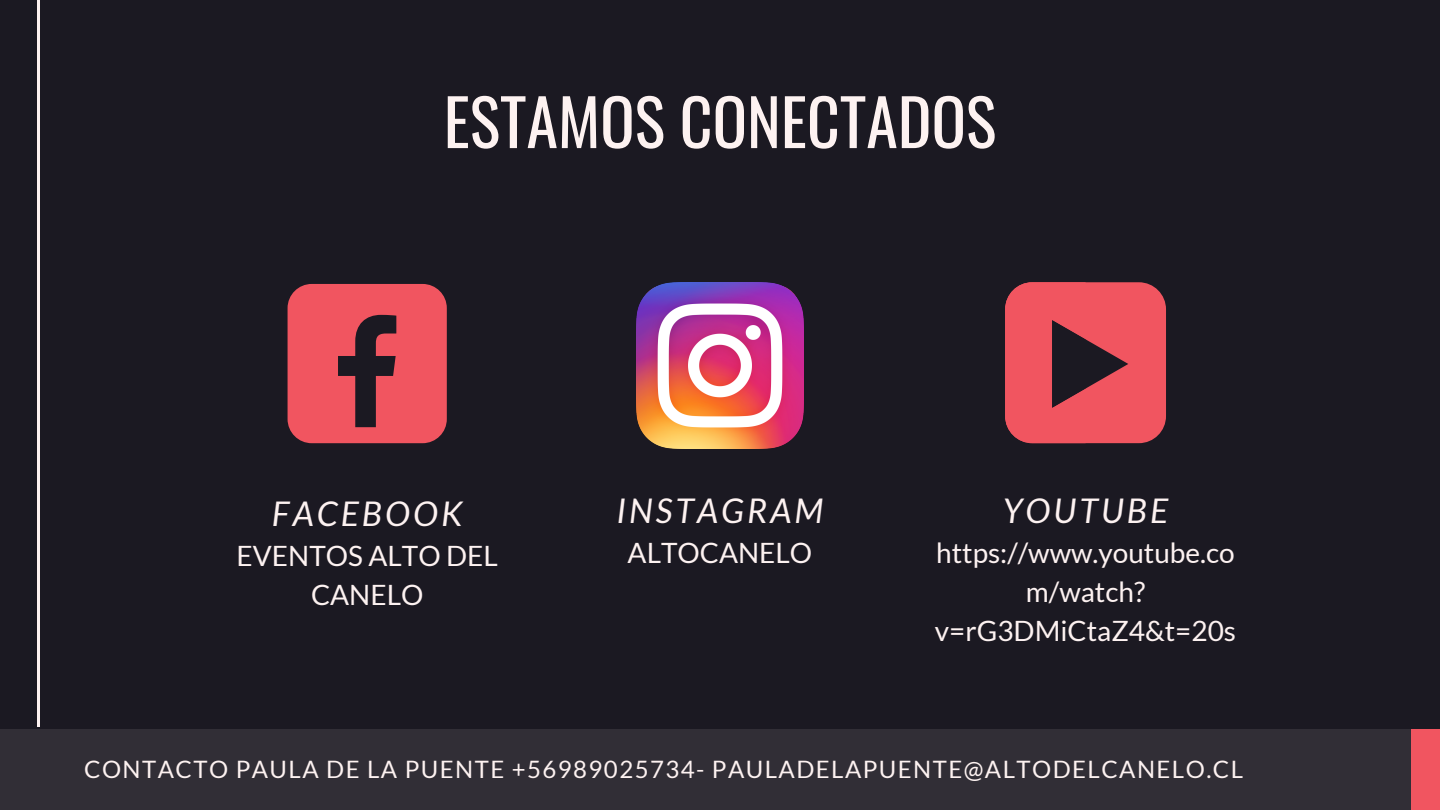
<style>
.page{position:relative;width:1440px;height:810px;background:#1b1922}
.page>*{position:absolute;margin:0;border:0;box-sizing:border-box;transform-origin:0 0}
.t1{font:64px "Oswald";color:#fdf2f1}
.t2{font:italic 34px "Lato";letter-spacing:.09em;color:#fdf2f1}
.t3{font:28px/39px "Lato";color:#fdf2f1;text-align:center}
.t4{font:24px "Lato";letter-spacing:.06em;color:#fdf2f1}
</style>
<div class="page">
<div style="left:1005px;top:282px;width:161px;height:161px;background:#f15560;border-radius:27px"></div>
<svg style="left:1005px;top:282px;width:123px;height:161px"></svg>
<div style="left:288px;top:284px;width:159px;height:159px;background:#f15560;border-radius:24px"></div>
<svg style="left:338px;top:315px;width:58px;height:112px"></svg>
<div style="left:0;top:729px;width:1440px;height:81px;background:#312e36"></div>
<div style="left:1412px;top:729px;width:28px;height:81px;background:#f15560"></div>
<hr style="left:37px;top:0;width:3px;height:727px;background:#fdf2f1">
<img style="left:637px;top:282px;width:166px;height:167px">
<p class="t1" style="left:444px;top:72px;width:554px">ESTAMOS CONECTADOS</p>
<p class="t2" style="left:272px;top:492px;width:192px">FACEBOOK</p>
<p class="t2" style="left:617px;top:489px;width:208px">INSTAGRAM</p>
<p class="t2" style="left:1003px;top:489px;width:167px">YOUTUBE</p>
<p class="t3" style="left:237px;top:536px;width:263px">EVENTOS ALTO DEL<br>CANELO</p>
<p class="t3" style="left:628px;top:533px;width:186px">ALTOCANELO</p>
<p class="t3" style="left:935px;top:533px;width:303px">https://www.youtube.co m/watch? v=rG3DMiCtaZ4&amp;t=20s</p>
<p class="t4" style="left:84px;top:754px;width:1160px">CONTACTO PAULA DE LA PUENTE +56989025734- PAULADELAPUENTE@ALTODELCANELO.CL</p>
</div>
